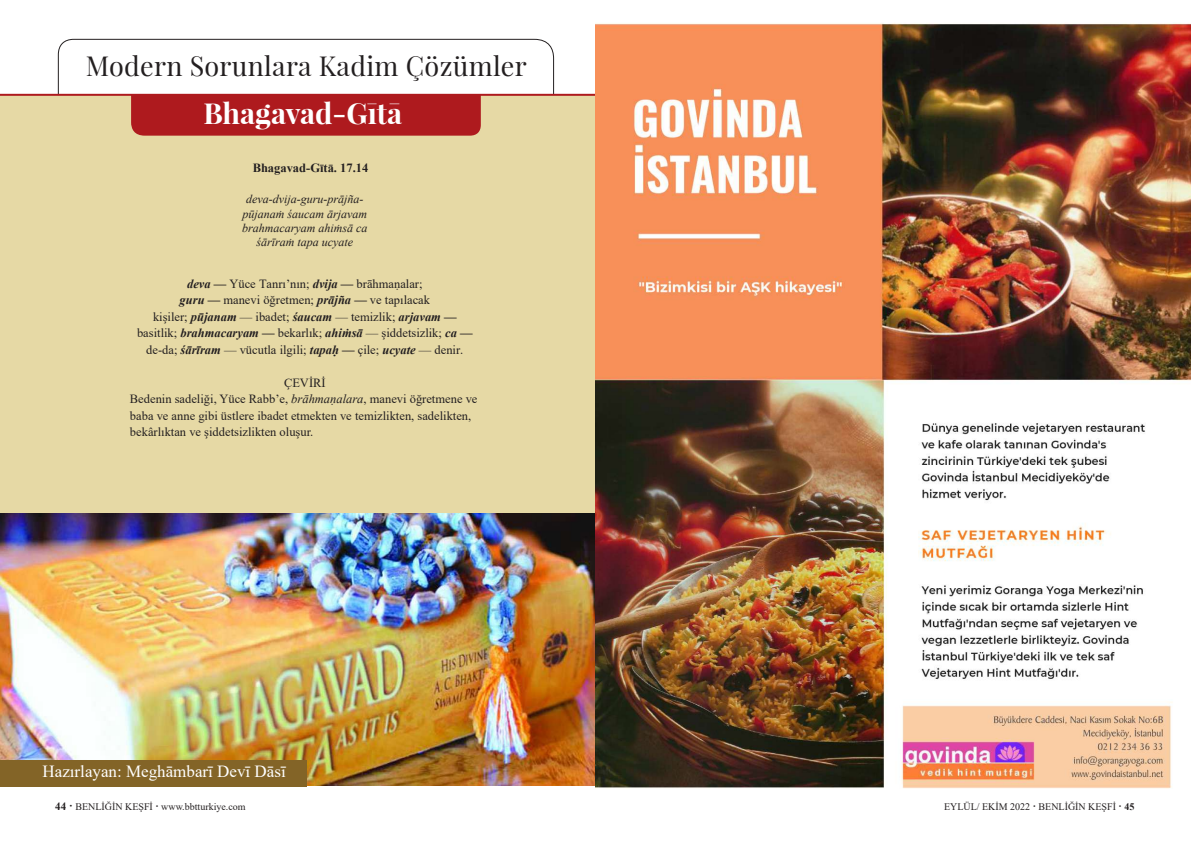
<style>
.page{position:relative;width:1191px;height:842px;background:#fff}
.page>*{position:absolute;margin:0;border:0;box-sizing:border-box;transform-origin:0 0}
.t1{font:700 29px "Playfair Display";color:#fff}
.t2{font:27px "Playfair Display";letter-spacing:.01em;color:#231f20}
.t3{font:17px "Times New Roman";color:#fff}
.t4{font:12.5px/16.5px "Times New Roman";color:#231f20;text-align:center}
.t5{font:700 12.5px "Times New Roman";color:#231f20}
.t6{font:italic 12px/14.4px "Times New Roman";color:#231f20;text-align:center}
.t7{font:10px "Times New Roman";color:#231f20}
.s1{font-weight:700;font-style:italic}
.s2{font-style:italic}
.s3{font-weight:700;font-size:11px}
.s4{font-weight:700}
</style>
<div class="page">
<div style="left:0;top:94px;width:595px;height:688px;background:#e6d9a5"></div>
<img style="left:0;top:513px;width:595px;height:272px">
<hr style="left:0;top:94px;width:597px;height:2px;background:#ae1a1e">
<svg style="left:57px;top:38px;width:497px;height:98px"></svg>
<div style="left:0;top:760px;width:306px;height:26px;background:#836427"></div>
<img style="left:595px;top:23px;width:596px;height:765px">
<h2 class="t2" style="left:86px;top:49px;width:442px">Modern Sorunlara Kadim Çözümler</h2>
<h1 class="t1" style="left:203px;top:95px;width:200px">Bhagavad-Gītā</h1>
<p class="t5" style="left:253px;top:159px;width:117px">Bhagavad-Gītā. 17.14</p>
<p class="t6" style="left:242px;top:192px;width:127px">deva-dvija-guru-prājña&shy;pūjanaṁ śaucam ārjavam brahmacaryam ahiṁsā ca śārīraṁ tapa ucyate</p>
<p class="t4" style="left:137px;top:275px;width:337px"><span class="s1">deva —</span> Yüce Tanrı’nın; <span class="s1">dvija —</span> brāhmaṇalar;<br><span class="s1">guru —</span> manevi öğretmen; <span class="s1">prājña —</span> ve tapılacak<br>kişiler; <span class="s1">pūjanam</span> — ibadet; <span class="s1">śaucam</span> — temizlik; <span class="s1">arjavam — </span>basitlik; <span class="s1">brahmacaryam —</span> bekarlık; <span class="s1">ahiṁsā</span> — şiddetsizlik; <span class="s1">ca — </span>de-da; <span class="s1">śārīram</span> — vücutla ilgili; <span class="s1">tapaḥ —</span> çile; <span class="s1">ucyate</span> — denir.</p>
<p class="t4" style="left:130px;top:374px;width:349px;text-align:left;text-indent:154px">ÇEVİRİ<br>Bedenin sadeliği, Yüce Rabb’e, <span class="s2">brāhmaṇalara</span>, manevi öğretmene ve baba ve anne gibi üstlere ibadet etmekten ve temizlikten, sadelikten, bekârlıktan ve şiddetsizlikten oluşur.</p>
<h3 class="t3" style="left:42px;top:759px;width:245px">Hazırlayan: Meghāmbarī Devī Dāsī</h3>
<p class="t7" style="left:55px;top:800px;width:192px"><span class="s3">44 ·</span> BENLİĞİN KEŞFİ <span class="s4">·</span> www.bbtturkiye.com</p>
<p class="t7" style="left:944px;top:799px;width:192px">EYLÜL/ EKİM 2022 <span class="s4">·</span> BENLİĞİN KEŞFİ <span class="s4">· 45</span></p>
</div>
